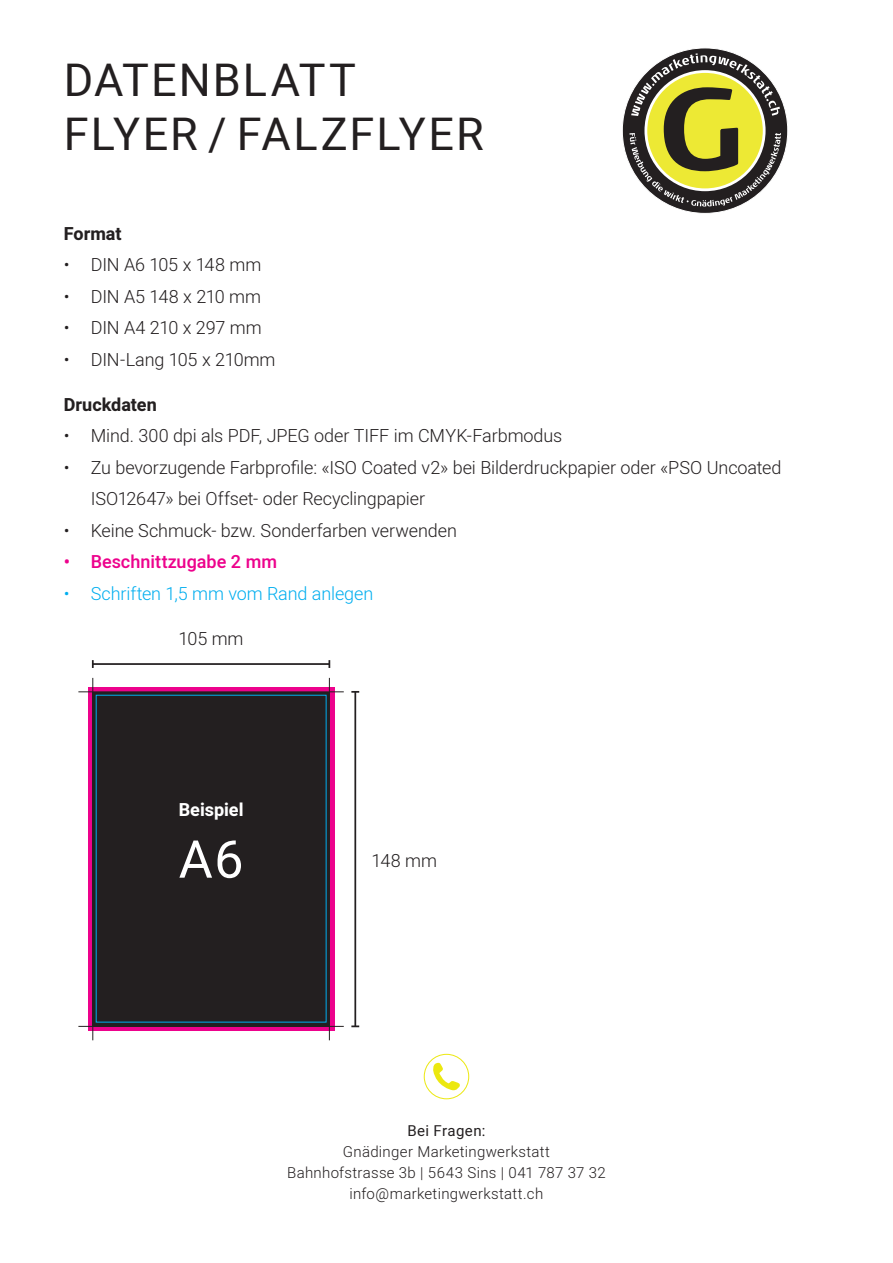
<style>
.page{position:relative;width:893px;height:1263px;background:#fff}
.page>*{position:absolute;margin:0;border:0;box-sizing:border-box;transform-origin:0 0}
.t1{font:52.2px "Heebo";color:#fff}
.t2{font:45px/54px "Heebo";letter-spacing:.045em;color:#231f20}
.t3{font:300 18px/31.5px "Heebo";letter-spacing:-.005em;color:#231f20}
.t4{font:300 18px "Heebo";letter-spacing:-.005em;color:#00aeef}
.t5{font:500 18px "Heebo";color:#ed028c}
.t6{font:700 18px "Heebo";color:#231f20}
.t7{font:700 18px "Heebo";letter-spacing:-.005em;color:#fff}
.t8{font:300 15px/21px "Heebo";letter-spacing:.02em;color:#231f20;text-align:center}
.t9{font:15px "Heebo";letter-spacing:.03em;color:#231f20}
</style>
<div class="page">
<svg style="left:622px;top:48px;width:166px;height:165px"></svg>
<svg style="left:629px;top:53px;width:152px;height:154px"></svg>
<div style="left:88px;top:687px;width:246px;height:344px;background:#ed028c"></div>
<svg style="left:433px;top:1063px;width:27px;height:28px"></svg>
<div style="left:424px;top:1054px;width:45px;height:45px;border:1px solid #ece810;border-radius:50%"></div>
<div style="left:93px;top:692px;width:237px;height:334px;background:#231f20"></div>
<hr style="left:93px;top:663px;width:236px;height:2px;background:#231f20">
<svg style="left:92px;top:660px;width:2px;height:8px"></svg>
<svg style="left:328px;top:660px;width:2px;height:8px"></svg>
<hr style="left:354px;top:692px;width:2px;height:334px;background:#231f20">
<svg style="left:351px;top:691px;width:8px;height:2px"></svg>
<svg style="left:351px;top:1025px;width:8px;height:2px"></svg>
<hr style="left:92px;top:678px;width:1px;height:362px;background:#231f20">
<hr style="left:329px;top:678px;width:1px;height:362px;background:#231f20">
<hr style="left:78px;top:691px;width:266px;height:1px;background:#231f20">
<hr style="left:78px;top:1026px;width:266px;height:1px;background:#231f20">
<h2 class="t2" style="left:64px;top:53px;width:421px">DATENBLATT<br>FLYER / FALZFLYER</h2>
<p class="t6" style="left:64px;top:221px;width:59px">Format</p>
<p class="t3" style="left:64px;top:249px;width:199px">• DIN A6 105 x 148 mm</p>
<p class="t3" style="left:64px;top:280px;width:199px">• DIN A5 148 x 210 mm</p>
<p class="t3" style="left:64px;top:312px;width:199px">• DIN A4 210 x 297 mm</p>
<p class="t3" style="left:64px;top:343px;width:213px">• DIN-Lang 105 x 210mm</p>
<p class="t6" style="left:64px;top:392px;width:95px">Druckdaten</p>
<p class="t3" style="left:64px;top:420px;width:500px">• Mind. 300 dpi als PDF, JPEG oder TIFF im CMYK-Farbmodus</p>
<p class="t3" style="left:91px;top:451px;width:692px;text-indent:-27px">• Zu bevorzugende Farbprofile: «ISO Coated v2» bei Bilderdruckpapier oder «PSO Uncoated<br>ISO12647» bei Offset- oder Recyclingpapier</p>
<p class="t3" style="left:64px;top:514px;width:395px">• Keine Schmuck- bzw. Sonderfarben verwenden</p>
<p class="t5" style="left:64px;top:549px;width:215px">• Beschnittzugabe 2 mm</p>
<p class="t4" style="left:64px;top:581px;width:311px">• Schriften 1,5 mm vom Rand anlegen</p>
<p class="t3" style="left:179px;top:622px;width:66px">105 mm</p>
<p class="t7" style="left:179px;top:797px;width:66px">Beispiel</p>
<h1 class="t1" style="left:179px;top:823px;width:66px">A6</h1>
<p class="t3" style="left:372px;top:844px;width:67px">148 mm</p>
<p class="t9" style="left:407px;top:1120px;width:80px">Bei Fragen:</p>
<p class="t8" style="left:287px;top:1141px;width:320px">Gnädinger Marketingwerkstatt<br>Bahnhofstrasse 3b | 5643 Sins | 041 787 37 32 info@marketingwerkstatt.ch</p>
</div>
